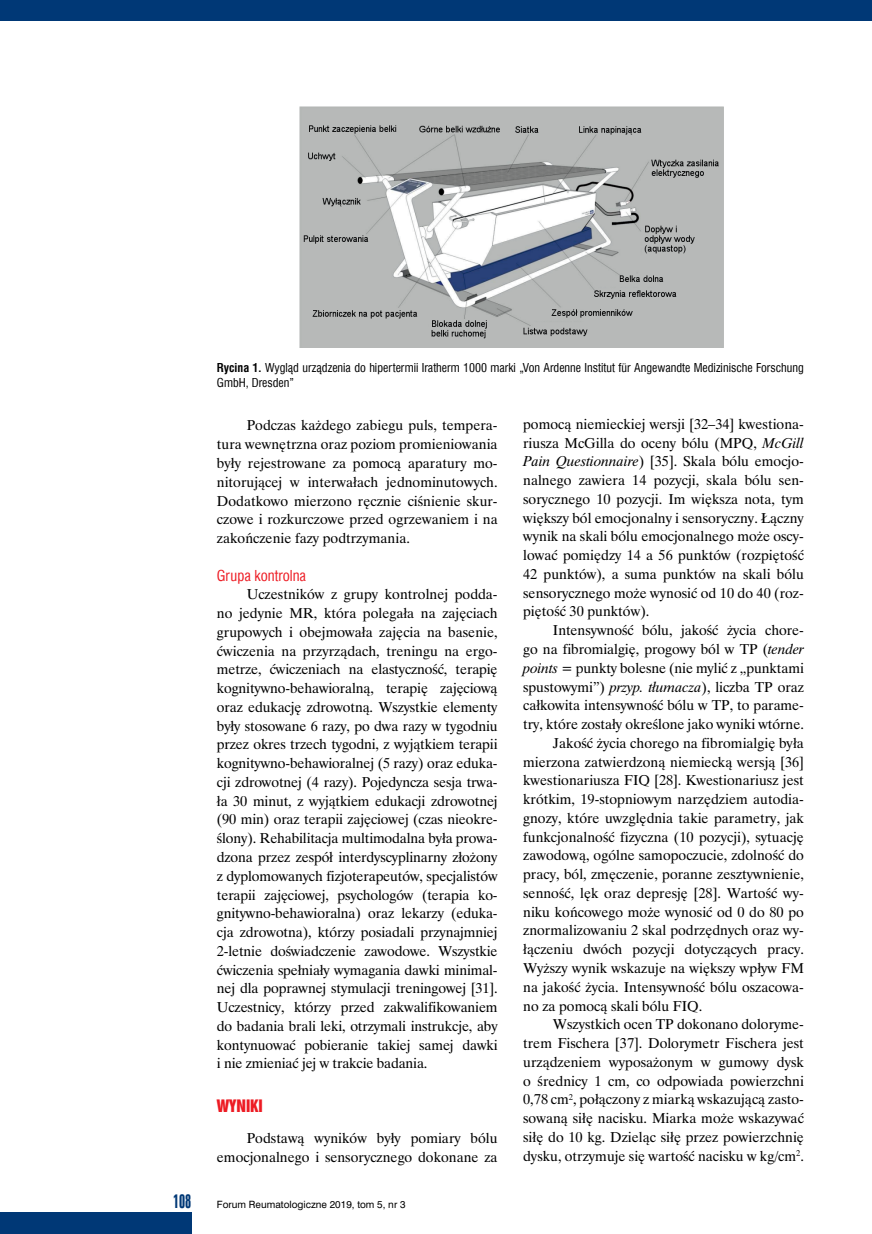
<style>
.page{position:relative;width:872px;height:1234px;background:#fff}
.page>*{position:absolute;margin:0;border:0;box-sizing:border-box;transform-origin:0 0}
.t1{font:18px "Swis 924 EU";color:#003876}
.t2{font:15.75px "Swis 921 EU";color:#ed1b23}
.t3{font:14.7px "Swis 721 Cn EU";color:#ed1b23}
.t4{font:14.25px/18.8px "Time Ibis EE";color:#000;text-align:justify}
.t5{font:12px/14.7px "Swis 721 Cn EU";color:#000}
.t6{font:9.3px "Swis 721 PL";color:#000}
.s1{font-weight:700}
.s2{font-style:italic}
</style>
<div class="page">
<div style="left:0;top:0;width:872px;height:21px;background:#003876"></div>
<div style="left:0;top:1212px;width:191px;height:21px;background:#003876"></div>
<img style="left:299px;top:106px;width:425px;height:241px">
<p class="t5" style="left:217px;top:360px;width:588px"><span class="s1">Rycina 1.</span> Wygląd urządzenia do hipertermii Iratherm 1000 marki „Von Ardenne Institut für Angewandte Medizinische Forschung<br>GmbH, Dresden”</p>
<p class="t4" style="left:217px;top:416px;width:282px;text-indent:30px">Podczas każdego zabiegu puls, tempera&shy;tura wewnętrzna oraz poziom promieniowania były rejestrowane za pomocą aparatury mo&shy;nitorującej w interwałach jednominutowych.<br>Dodatkowo mierzono ręcznie ciśnienie skur&shy;czowe i rozkurczowe przed ogrzewaniem i na zakończenie fazy podtrzymania.</p>
<p class="t3" style="left:217px;top:565px;width:91px">Grupa kontrolna</p>
<p class="t4" style="left:217px;top:584px;width:282px;text-indent:30px">Uczestników z grupy kontrolnej podda&shy;no jedynie MR, która polegała na zajęciach grupowych i obejmowała zajęcia na basenie, ćwiczenia na przyrządach, treningu na ergo&shy;metrze, ćwiczeniach na elastyczność, terapię kognitywno-behawioralną, terapię zajęciową oraz edukację zdrowotną. Wszystkie elementy były stosowane 6 razy, po dwa razy w tygodniu przez okres trzech tygodni, z wyjątkiem terapii kognitywno-behawioralnej (5 razy) oraz eduka&shy;cji zdrowotnej (4 razy). Pojedyncza sesja trwa&shy;ła 30 minut, z wyjątkiem edukacji zdrowotnej (90 min) oraz terapii zajęciowej (czas nieokre&shy;ślony). Rehabilitacja multimodalna była prowa&shy;dzona przez zespół interdyscyplinarny złożony z dyplomowanych fizjoterapeutów, specjalistów terapii zajęciowej, psychologów (terapia ko&shy;gnitywno-behawioralna) oraz lekarzy (eduka&shy;cja zdrowotna), którzy posiadali przynajmniej 2-letnie doświadczenie zawodowe. Wszystkie ćwiczenia spełniały wymagania dawki minimal&shy;nej dla poprawnej stymulacji treningowej [31].<br>Uczestnicy, którzy przed zakwalifikowaniem do badania brali leki, otrzymali instrukcje, aby kontynuować pobieranie takiej samej dawki i nie zmieniać jej w trakcie badania.</p>
<p class="t2" style="left:217px;top:1095px;width:47px">WYNIKI</p>
<p class="t4" style="left:217px;top:1128px;width:282px;text-align:right">Podstawą wyników były pomiary bólu emocjonalnego i sensorycznego dokonane za</p>
<p class="t1" style="left:173px;top:1189px;width:20px">108</p>
<p class="t6" style="left:217px;top:1198px;width:190px">Forum Reumatologiczne 2019, tom 5, nr 3</p>
<p class="t4" style="left:523px;top:414px;width:282px">pomocą niemieckiej wersji [32–34] kwestiona&shy;riusza McGilla do oceny bólu (MPQ, <span class="s2">McGill Pain Questionnaire</span>) [35]. Skala bólu emocjo&shy;nalnego zawiera 14 pozycji, skala bólu sen&shy;sorycznego 10 pozycji. Im większa nota, tym większy ból emocjonalny i sensoryczny. Łączny wynik na skali bólu emocjonalnego może oscy&shy;lować pomiędzy 14 a 56 punktów (rozpiętość 42 punktów), a suma punktów na skali bólu sensorycznego może wynosić od 10 do 40 (roz&shy;piętość 30 punktów).</p>
<p class="t4" style="left:553px;top:620px;width:252px">Intensywność bólu, jakość życia chore-</p>
<p class="t4" style="left:523px;top:639px;width:282px">go na fibromialgię, progowy ból w TP (<span class="s2">tender</span></p>
<p class="t4" style="left:523px;top:658px;width:282px"><span class="s2">points</span> = punkty bolesne (nie mylić z „punktami</p>
<p class="t4" style="left:523px;top:677px;width:282px">spustowymi”) <span class="s2">przyp. tłumacza</span>), liczba TP oraz</p>
<p class="t4" style="left:523px;top:695px;width:282px">całkowita intensywność bólu w TP, to parame-</p>
<p class="t4" style="left:523px;top:714px;width:282px">try, które zostały określone jako wyniki wtórne.</p>
<p class="t4" style="left:553px;top:733px;width:252px">Jakość życia chorego na fibromialgię była</p>
<p class="t4" style="left:523px;top:752px;width:282px">mierzona zatwierdzoną niemiecką wersją [36]</p>
<p class="t4" style="left:523px;top:770px;width:282px">kwestionariusza FIQ [28]. Kwestionariusz jest</p>
<p class="t4" style="left:523px;top:789px;width:282px">krótkim, 19-stopniowym narzędziem autodia-</p>
<p class="t4" style="left:523px;top:808px;width:282px">gnozy, które uwzględnia takie parametry, jak</p>
<p class="t4" style="left:523px;top:827px;width:282px">funkcjonalność fizyczna (10 pozycji), sytuację</p>
<p class="t4" style="left:523px;top:845px;width:282px">zawodową, ogólne samopoczucie, zdolność do</p>
<p class="t4" style="left:523px;top:864px;width:282px">pracy, ból, zmęczenie, poranne zesztywnienie,</p>
<p class="t4" style="left:523px;top:883px;width:282px">senność, lęk oraz depresję [28]. Wartość wy-</p>
<p class="t4" style="left:523px;top:902px;width:282px">niku końcowego może wynosić od 0 do 80 po</p>
<p class="t4" style="left:523px;top:920px;width:282px">znormalizowaniu 2 skal podrzędnych oraz wy-</p>
<p class="t4" style="left:523px;top:939px;width:282px">łączeniu dwóch pozycji dotyczących pracy.</p>
<p class="t4" style="left:523px;top:958px;width:282px">Wyższy wynik wskazuje na większy wpływ FM</p>
<p class="t4" style="left:523px;top:977px;width:282px">na jakość życia. Intensywność bólu oszacowa-</p>
<p class="t4" style="left:523px;top:995px;width:180px">no za pomocą skali bólu FIQ.</p>
<p class="t4" style="left:553px;top:1014px;width:252px">Wszystkich ocen TP dokonano doloryme-</p>
<p class="t4" style="left:523px;top:1033px;width:282px">trem Fischera [37]. Dolorymetr Fischera jest</p>
<p class="t4" style="left:523px;top:1052px;width:282px">urządzeniem wyposażonym w gumowy dysk</p>
<p class="t4" style="left:523px;top:1070px;width:282px">o średnicy 1 cm, co odpowiada powierzchni</p>
<p class="t4" style="left:523px;top:1089px;width:282px">0,78 cm<sup>2</sup>, połączony z miarką wskazującą zasto-</p>
<p class="t4" style="left:523px;top:1108px;width:282px">sowaną siłę nacisku. Miarka może wskazywać</p>
<p class="t4" style="left:523px;top:1127px;width:282px">siłę do 10 kg. Dzieląc siłę przez powierzchnię</p>
<p class="t4" style="left:523px;top:1145px;width:282px">dysku, otrzymuje się wartość nacisku w kg/cm<sup>2</sup>.</p>
</div>
